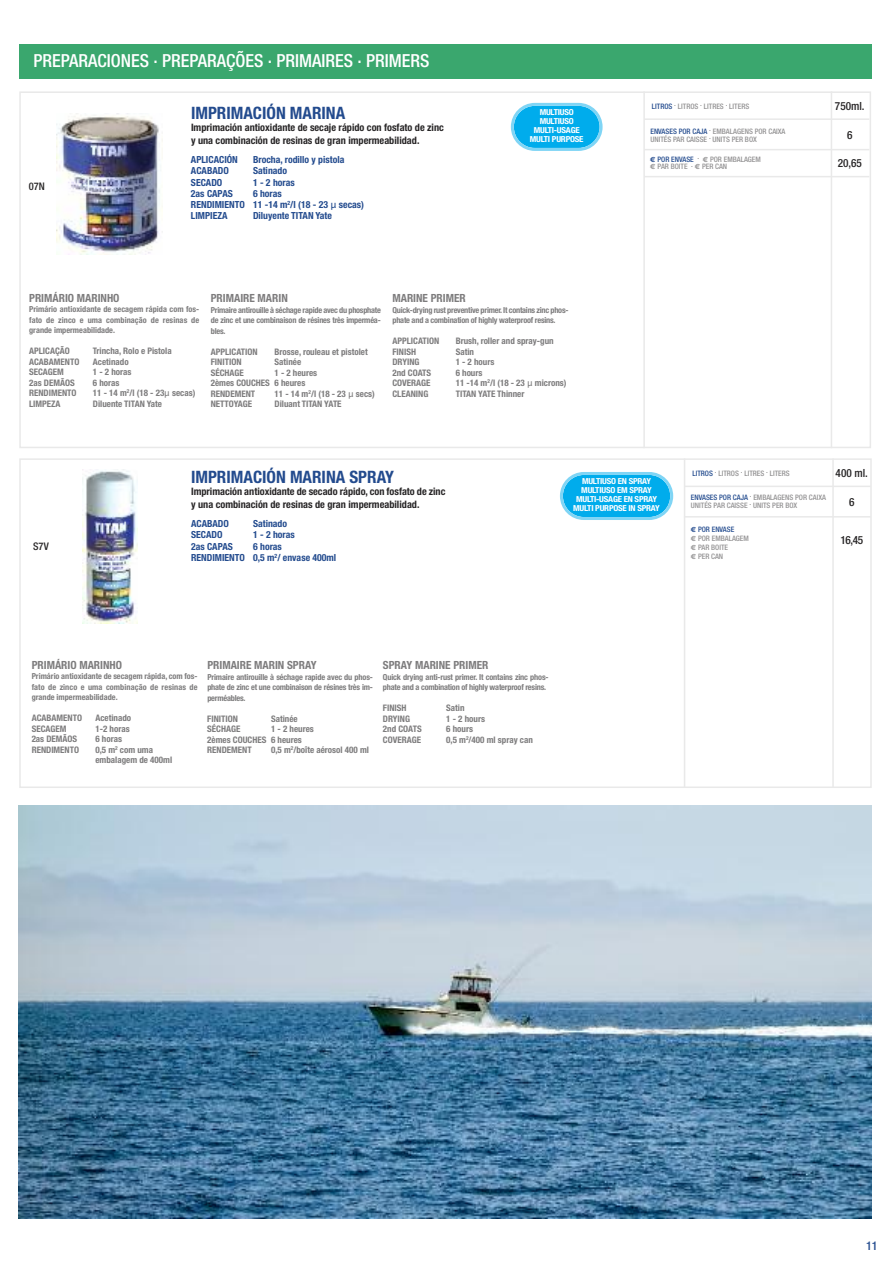
<style>
.page{position:relative;width:893px;height:1263px;background:#fff}
.page>*{position:absolute;margin:0;border:0;box-sizing:border-box;transform-origin:0 0}
.t1{font:500 condensed 18px "Helvetica Neue LT Com";color:#fff}
.t2{font:700 condensed 17.1px "Helvetica Neue";color:#234b8e}
.t3{font:500 condensed 12px "Helvetica Neue LT Com";color:#234b8e}
.t4{font:700 condensed 11.25px "Helvetica Neue";color:#7d7c7d}
.t5{font:500 condensed 11.25px "Helvetica Neue LT Com";color:#272526}
.t6{font:500 condensed 10.5px "Helvetica Neue LT Com";color:#272526}
.t7{font:700 condensed 10.2px/12.3px "Helvetica Neue";color:#272526}
.t8{font:700 condensed 9.75px/11.2px "Helvetica Neue";color:#234b8e}
.t9{font:700 condensed 9px/10.5px "Helvetica Neue";color:#7d7c7d}
.t10{font:700 condensed 8.25px/10.5px "Helvetica Neue";letter-spacing:-.025em;color:#7d7c7d;text-align:justify}
.t11{font:700 condensed 8.25px/9px "Helvetica Neue";letter-spacing:-.025em;color:#fff;text-align:center;scale:1.08 1}
.t12{font:500 condensed 7.5px/9px "Helvetica Neue LT Com";color:#939293}
.s1{font-family:"Lucida Grande";font-weight:400;font-stretch:normal}
.s2{color:#234b8e}
.s3{font-family:"Euro Sans";font-weight:700;font-stretch:normal;color:#234b8e}
.s4{font-family:"Euro Sans";font-weight:700;font-stretch:normal}
</style>
<div class="page">
<div style="left:19px;top:458px;width:853px;height:330px;border:2px solid #e9e9e9"></div>
<hr style="left:684px;top:486px;width:187px;height:1px;background:#e9e9e9">
<hr style="left:684px;top:516px;width:187px;height:1px;background:#e9e9e9">
<hr style="left:684px;top:458px;width:1px;height:330px;background:#e9e9e9">
<hr style="left:832px;top:458px;width:2px;height:330px;background:#e9e9e9">
<img style="left:83px;top:469px;width:55px;height:154px">
<svg style="left:560px;top:472px;width:113px;height:48px;background:#2ab9ef"></svg>
<div style="left:19px;top:44px;width:853px;height:35px;background:#3aa76e"></div>
<div style="left:19px;top:91px;width:852px;height:357px;border:2px solid #e9e9e9"></div>
<hr style="left:644px;top:118px;width:225px;height:2px;background:#e9e9e9">
<hr style="left:644px;top:149px;width:225px;height:1px;background:#e9e9e9">
<hr style="left:643px;top:91px;width:2px;height:357px;background:#e9e9e9">
<hr style="left:831px;top:91px;width:1px;height:357px;background:#e9e9e9">
<hr style="left:644px;top:176px;width:225px;height:1px;background:#e9e9e9">
<img style="left:57px;top:113px;width:106px;height:142px">
<svg style="left:511px;top:103px;width:92px;height:48px;background:#32bcef"></svg>
<img style="left:19px;top:806px;width:852px;height:412px">
<h1 class="t1" style="left:34px;top:50px;width:397px">PREPARACIONES . PREPARAÇÕES . PRIMAIRES . PRIMERS</h1>
<p class="t6" style="left:29px;top:180px;width:18px">07N</p>
<h2 class="t2" style="left:191px;top:99px;width:156px">IMPRIMACIÓN MARINA</h2>
<p class="t7" style="left:191px;top:121px;width:254px">Imprimación antioxidante de secaje rápido con fosfato de zinc y una combinación de resinas de gran impermeabilidad.</p>
<p class="t8" style="left:191px;top:153px;width:48px">APLICACIÓN</p>
<p class="t8" style="left:253px;top:153px;width:93px">Brocha, rodillo y pistola</p>
<p class="t8" style="left:191px;top:165px;width:39px">ACABADO</p>
<p class="t8" style="left:253px;top:165px;width:36px">Satinado</p>
<p class="t8" style="left:191px;top:176px;width:33px">SECADO</p>
<p class="t8" style="left:253px;top:176px;width:43px">1 - 2 horas</p>
<p class="t8" style="left:191px;top:187px;width:43px">2as CAPAS</p>
<p class="t8" style="left:191px;top:187px;width:175px;text-indent:62px">6 horas<br>RENDIMIENTO 11 -14 m<sup>2</sup>/l (18 - 23 <span class="s1">μ</span> secas)<br>LIMPIEZA</p>
<p class="t8" style="left:253px;top:210px;width:81px">Diluyente TITAN Yate</p>
<p class="t11" style="left:530px;top:107px;width:51px">MULTIUSO<br>MULTIUSO<br>MULTI-USAGE<br>MULTI PURPOSE</p>
<p class="t12" style="left:652px;top:102px;width:99px"><span class="s2">LITROS</span> . LITROS . LITRES . LITERS</p>
<p class="t12" style="left:650px;top:127px;width:137px;line-height:8.2px"><span class="s2">ENVASES POR CAJA</span> . EMBALAGENS POR CAIXA<br>UNITÉS PAR CAISSE . UNITS PER BOX</p>
<p class="t12" style="left:650px;top:155px;width:112px;line-height:7.5px"><span class="s3">€</span> <span class="s2">POR ENVASE</span> . <span class="s4">€</span> POR EMBALAGEM <span class="s4">€</span> PAR BOITE . <span class="s4">€</span> PER CAN</p>
<p class="t5" style="left:835px;top:99px;width:31px">750ml.</p>
<p class="t5" style="left:847px;top:128px;width:7px">6</p>
<p class="t5" style="left:838px;top:157px;width:26px">20,65</p>
<p class="t4" style="left:29px;top:288px;width:92px">PRIMÁRIO MARINHO</p>
<p class="t10" style="left:29px;top:304px;width:172px">Primário antioxidante de secagem rápida com fos&shy;fato de zinco e uma combinação de resinas de grande impermeabilidade.</p>
<p class="t9" style="left:29px;top:345px;width:42px">APLICAÇÃO</p>
<p class="t9" style="left:93px;top:345px;width:80px">Trincha, Rolo e Pistola</p>
<p class="t9" style="left:29px;top:356px;width:52px">ACABAMENTO</p>
<p class="t9" style="left:93px;top:356px;width:37px">Acetinado</p>
<p class="t9" style="left:29px;top:366px;width:36px">SECAGEM</p>
<p class="t9" style="left:93px;top:366px;width:40px">1 - 2 horas</p>
<p class="t9" style="left:29px;top:377px;width:47px">2as DEMÃOS</p>
<p class="t9" style="left:93px;top:377px;width:28px">6 horas</p>
<p class="t9" style="left:29px;top:387px;width:49px">RENDIMENTO</p>
<p class="t9" style="left:93px;top:387px;width:104px">11 - 14 m<sup>2</sup>/l (18 - 23<span class="s1">μ</span> secas)</p>
<p class="t9" style="left:29px;top:398px;width:33px">LIMPEZA</p>
<p class="t9" style="left:93px;top:398px;width:70px">Diluente TITAN Yate</p>
<p class="t4" style="left:211px;top:289px;width:79px">PRIMAIRE MARIN</p>
<p class="t10" style="left:211px;top:304px;width:172px">Primaire antirouille à séchage rapide avec du phosphate de zinc et une combinaison de résines très imperméa&shy;bles.</p>
<p class="t9" style="left:211px;top:346px;width:48px">APPLICATION</p>
<p class="t9" style="left:275px;top:346px;width:95px">Brosse, rouleau et pistolet</p>
<p class="t9" style="left:211px;top:356px;width:32px">FINITION</p>
<p class="t9" style="left:275px;top:356px;width:28px">Satinée</p>
<p class="t9" style="left:211px;top:367px;width:35px">SÉCHAGE</p>
<p class="t9" style="left:211px;top:367px;width:108px;text-indent:64px">1 - 2 heures<br>2èmes COUCHES 6 heures<br>RENDEMENT</p>
<p class="t9" style="left:275px;top:388px;width:102px">11 - 14 m<sup>2</sup>/l (18 - 23 <span class="s1">μ</span> secs)</p>
<p class="t9" style="left:211px;top:398px;width:43px">NETTOYAGE</p>
<p class="t9" style="left:275px;top:398px;width:69px">Diluant TITAN YATE</p>
<p class="t4" style="left:392px;top:289px;width:75px">MARINE PRIMER</p>
<p class="t10" style="left:392px;top:304px;width:178px">Quick-drying rust preventive primer.It contains zinc phos&shy;phate and a combination of highly waterproof resins.</p>
<p class="t9" style="left:392px;top:335px;width:48px">APPLICATION</p>
<p class="t9" style="left:456px;top:335px;width:100px">Brush, roller and spray-gun</p>
<p class="t9" style="left:392px;top:345px;width:25px">FINISH</p>
<p class="t9" style="left:456px;top:345px;width:20px">Satin</p>
<p class="t9" style="left:392px;top:356px;width:29px">DRYING</p>
<p class="t9" style="left:456px;top:356px;width:40px">1 - 2 hours</p>
<p class="t9" style="left:392px;top:366px;width:40px">2nd COATS</p>
<p class="t9" style="left:456px;top:366px;width:28px">6 hours</p>
<p class="t9" style="left:392px;top:377px;width:40px">COVERAGE</p>
<p class="t9" style="left:456px;top:377px;width:112px">11 -14 m<sup>2</sup>/l (18 - 23 <span class="s1">μ</span> microns)</p>
<p class="t9" style="left:392px;top:387px;width:37px">CLEANING</p>
<p class="t9" style="left:456px;top:387px;width:70px">TITAN YATE Thinner</p>
<p class="t6" style="left:33px;top:540px;width:17px">S7V</p>
<h2 class="t2" style="left:191px;top:463px;width:205px">IMPRIMACIÓN MARINA SPRAY</h2>
<p class="t7" style="left:191px;top:485px;width:256px">Imprimación antioxidante de secado rápido, con fosfato de zinc y una combinación de resinas de gran impermeabilidad.</p>
<p class="t8" style="left:191px;top:517px;width:39px">ACABADO</p>
<p class="t8" style="left:253px;top:517px;width:36px">Satinado</p>
<p class="t8" style="left:191px;top:529px;width:33px">SECADO</p>
<p class="t8" style="left:253px;top:529px;width:43px">1 - 2 horas</p>
<p class="t8" style="left:191px;top:540px;width:43px">2as CAPAS</p>
<p class="t8" style="left:191px;top:540px;width:147px;text-indent:62px">6 horas<br>RENDIMIENTO 0,5 m<sup>2</sup>/ envase 400ml</p>
<p class="t11" style="left:573px;top:476px;width:82px">MULTIUSO EN SPRAY<br>MULTIUSO EM SPRAY<br>MULTI-USAGE EN SPRAY<br>MULTI PURPOSE IN SPRAY</p>
<p class="t12" style="left:692px;top:469px;width:99px"><span class="s2">LITROS</span> . LITROS . LITRES . LITERS</p>
<p class="t12" style="left:691px;top:493px;width:137px;line-height:8.2px"><span class="s2">ENVASES POR CAJA</span> . EMBALAGENS POR CAIXA<br>UNITÉS PAR CAISSE . UNITS PER BOX</p>
<p class="t12" style="left:691px;top:525px;width:60px"><span class="s3">€</span> <span class="s2">POR ENVASE<br></span><span class="s4">€</span> POR EMBALAGEM <span class="s4">€</span> PAR BOITE<br><span class="s4">€</span> PER CAN</p>
<p class="t5" style="left:836px;top:466px;width:34px">400 ml.</p>
<p class="t5" style="left:849px;top:495px;width:7px">6</p>
<p class="t5" style="left:840px;top:533px;width:24px">16,45</p>
<p class="t4" style="left:32px;top:655px;width:92px">PRIMÁRIO MARINHO</p>
<p class="t10" style="left:32px;top:671px;width:167px">Primário antioxidante de secagem rápida, com fos&shy;fato de zinco e uma combinação de resinas de grande impermeabilidade.</p>
<p class="t9" style="left:32px;top:712px;width:52px">ACABAMENTO</p>
<p class="t9" style="left:95px;top:712px;width:37px">Acetinado</p>
<p class="t9" style="left:32px;top:723px;width:36px">SECAGEM</p>
<p class="t9" style="left:95px;top:723px;width:36px">1-2 horas</p>
<p class="t9" style="left:32px;top:733px;width:47px">2as DEMÃOS</p>
<p class="t9" style="left:95px;top:733px;width:28px">6 horas</p>
<p class="t9" style="left:32px;top:744px;width:49px">RENDIMENTO</p>
<p class="t9" style="left:95px;top:744px;width:78px">0,5 m<sup>2</sup> com uma embalagem de 400ml</p>
<p class="t4" style="left:207px;top:656px;width:111px">PRIMAIRE MARIN SPRAY</p>
<p class="t10" style="left:207px;top:671px;width:167px">Primaire antirouille à séchage rapide avec du phos&shy;phate de zinc et une combinaison de résines très im&shy;perméables.</p>
<p class="t9" style="left:207px;top:713px;width:32px">FINITION</p>
<p class="t9" style="left:271px;top:713px;width:28px">Satinée</p>
<p class="t9" style="left:207px;top:723px;width:35px">SÉCHAGE</p>
<p class="t9" style="left:207px;top:723px;width:108px;text-indent:64px">1 - 2 heures<br>2èmes COUCHES 6 heures<br>RENDEMENT</p>
<p class="t9" style="left:271px;top:744px;width:99px">0,5 m<sup>2</sup>/boîte aérosol 400 ml</p>
<p class="t4" style="left:383px;top:656px;width:107px">SPRAY MARINE PRIMER</p>
<p class="t10" style="left:383px;top:671px;width:167px">Quick drying anti-rust primer. It contains zinc phos&shy;phate and a combination of highly waterproof resins.</p>
<p class="t9" style="left:383px;top:702px;width:25px">FINISH</p>
<p class="t9" style="left:446px;top:702px;width:20px">Satin</p>
<p class="t9" style="left:383px;top:712px;width:29px">DRYING</p>
<p class="t9" style="left:446px;top:712px;width:40px">1 - 2 hours</p>
<p class="t9" style="left:383px;top:723px;width:40px">2nd COATS</p>
<p class="t9" style="left:446px;top:723px;width:28px">6 hours</p>
<p class="t9" style="left:383px;top:733px;width:40px">COVERAGE</p>
<p class="t9" style="left:446px;top:733px;width:88px">0,5 m<sup>2</sup>/400 ml spray can</p>
<h3 class="t3" style="left:866px;top:1239px;width:13px">11</h3>
</div>
